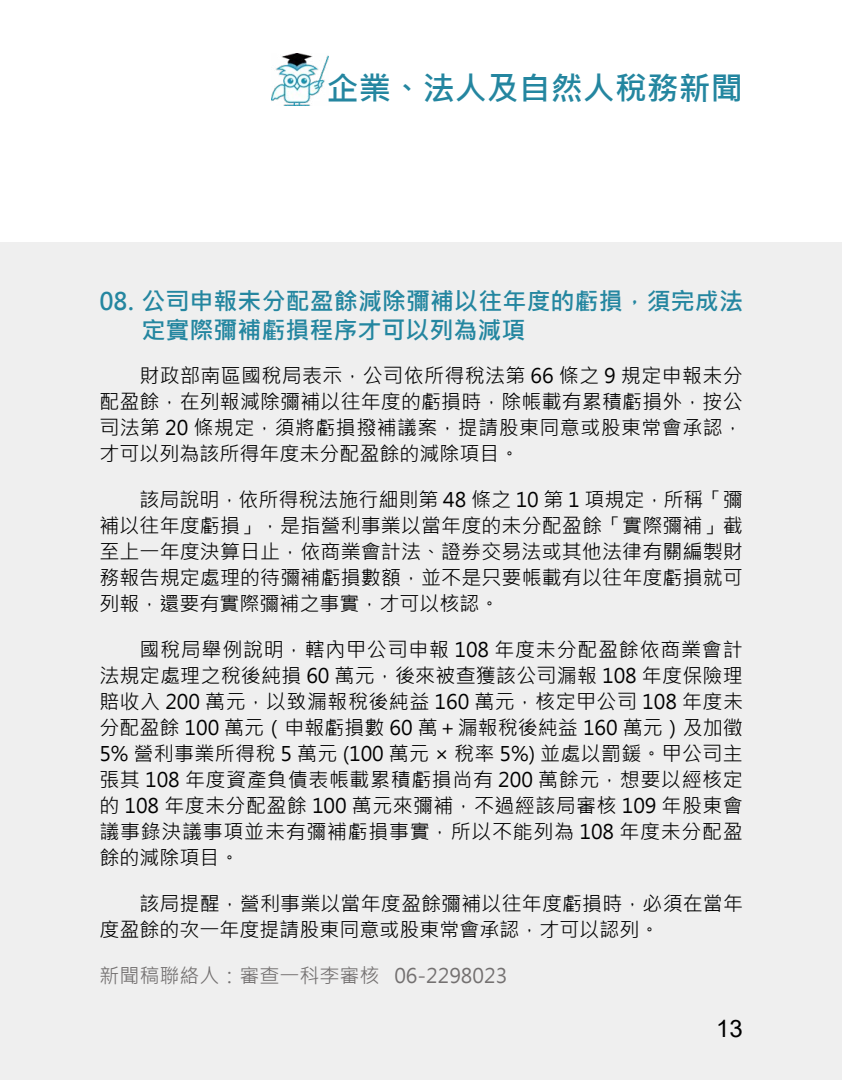
<style>
.page{position:relative;width:842px;height:1080px;background:#fff}
.page>*{position:absolute;margin:0;border:0;box-sizing:border-box;transform-origin:0 0}
.t1{font:700 32px "Microsoft Jheng Hei";color:#2486a0}
.t2{font:700 24px/28px "Microsoft Jheng Hei";letter-spacing:.005em;color:#2486a0}
.t3{font:24px "Arial";color:#000}
.t4{font:20px/26px "Microsoft Jheng Hei";letter-spacing:.005em;color:#000;text-align:justify}
.t5{font:20px "Microsoft Jheng Hei";color:#737070}
</style>
<div class="page">
<div style="left:0;top:243px;width:842px;height:837px;background:#efefef"></div>
<img style="left:271px;top:53px;width:58px;height:53px">
<h1 class="t1" style="left:327px;top:68px;width:417px">企業、法人及自然人稅務新聞</h1>
<p class="t2" style="left:141px;top:288px;width:603px;text-indent:-42px">08. 公司申報未分配盈餘減除彌補以往年度的虧損，須完成法定實際彌補虧損程序才可以列為減項</p>
<p class="t4" style="left:99px;top:363px;width:645px;text-indent:40px">財政部南區國稅局表示，公司依所得稅法第 66 條之 9 規定申報未分配盈餘，在列報減除彌補以往年度的虧損時，除帳載有累積虧損外，按公司法第 20 條規定，須將虧損撥補議案，提請股東同意或股東常會承認，才可以列為該所得年度未分配盈餘的減除項目。</p>
<p class="t4" style="left:99px;top:487px;width:645px;text-indent:40px">該局說明，依所得稅法施行細則第 48 條之 10 第 1 項規定，所稱「彌補以往年度虧損」，是指營利事業以當年度的未分配盈餘「實際彌補」截至上一年度決算日止，依商業會計法、證券交易法或其他法律有關編製財務報告規定處理的待彌補虧損數額，並不是只要帳載有以往年度虧損就可列報，還要有實際彌補之事實，才可以核認。</p>
<p class="t4" style="left:99px;top:637px;width:645px;text-indent:40px">國稅局舉例說明，轄內甲公司申報 108 年度未分配盈餘依商業會計法規定處理之稅後純損 60 萬元，後來被查獲該公司漏報 108 年度保險理賠收入 200 萬元，以致漏報稅後純益 160 萬元，核定甲公司 108 年度未分配盈餘 100 萬元（申報虧損數 60 萬＋漏報稅後純益 160 萬元）及加徵5% 營利事業所得稅 5 萬元 (100 萬元 × 稅率 5%) 並處以罰鍰。甲公司主張其 108 年度資產負債表帳載累積虧損尚有 200 萬餘元，想要以經核定的 108 年度未分配盈餘 100 萬元來彌補，不過經該局審核 109 年股東會議事錄決議事項並未有彌補虧損事實，所以不能列為 108 年度未分配盈餘的減除項目。</p>
<p class="t4" style="left:99px;top:891px;width:645px;text-indent:40px">該局提醒，營利事業以當年度盈餘彌補以往年度虧損時，必須在當年度盈餘的次一年度提請股東同意或股東常會承認，才可以認列。</p>
<p class="t5" style="left:99px;top:963px;width:410px">新聞稿聯絡人：審查一科李審核 06-2298023</p>
<p class="t3" style="left:716px;top:1012px;width:28px">13</p>
</div>
